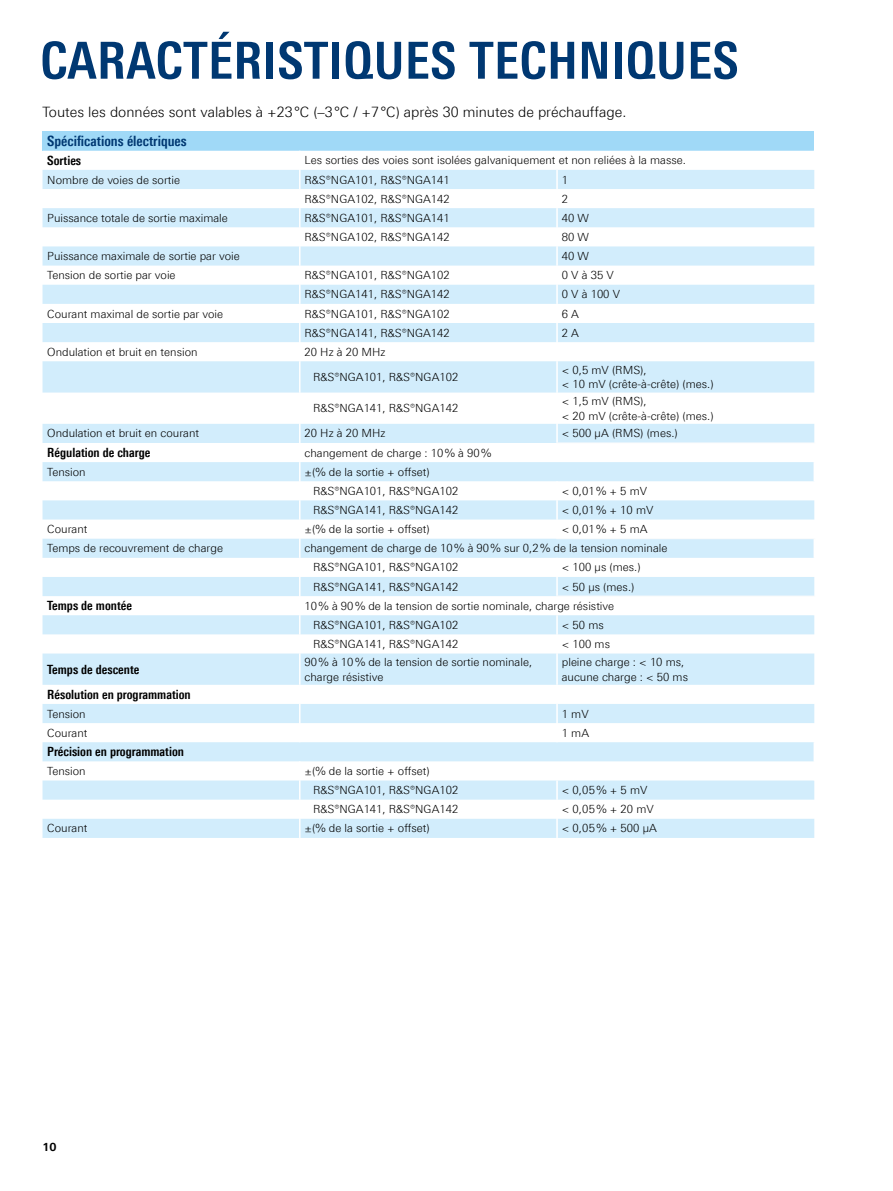
<style>
.page{position:relative;width:893px;height:1191px;background:#fff}
.page>*{position:absolute;margin:0;border:0;box-sizing:border-box;transform-origin:0 0}
.Seiten_Headline_34Pt{font:700 51px "Linotype Univers 620 Cn";letter-spacing:.01em;color:#003872}
.Haupttext{font:300 14.25px "Linotype Univers 330";color:#000}
.Tabellenueberschrift{font:700 14.25px "Linotype Univers 620 Cn";color:#003872}
.Tabellefett{font:700 12.75px "Linotype Univers 620 Cn";color:#000}
.Tabelletext{font:300 11.25px/14.7px "Linotype Univers 330";color:#000}
.Tabelletext_2mm{font:300 11.25px "Linotype Univers 330";color:#000}
.t1{font:700 11.25px "Linotype Univers 630";color:#000}
</style>
<div class="page">
<div style="left:43px;top:132px;width:771px;height:19px;background:#a0d9f7"></div>
<svg style="left:43px;top:170px;width:771px;height:668px;fill:#d2edfc"></svg>
<svg style="left:299px;top:170px;width:2px;height:95px"></svg>
<svg style="left:556px;top:170px;width:2px;height:95px"></svg>
<hr style="left:299px;top:265px;width:2px;height:20px;background:#fff">
<hr style="left:556px;top:265px;width:2px;height:20px;background:#fff">
<svg style="left:299px;top:285px;width:2px;height:76px"></svg>
<svg style="left:556px;top:285px;width:2px;height:76px"></svg>
<hr style="left:299px;top:361px;width:2px;height:31px;background:#fff">
<hr style="left:556px;top:361px;width:2px;height:31px;background:#fff">
<hr style="left:299px;top:392px;width:2px;height:32px;background:#fff">
<hr style="left:556px;top:392px;width:2px;height:32px;background:#fff">
<svg style="left:556px;top:424px;width:2px;height:18px"></svg>
<svg style="left:299px;top:424px;width:2px;height:114px"></svg>
<svg style="left:556px;top:481px;width:2px;height:57px"></svg>
<hr style="left:299px;top:538px;width:2px;height:20px;background:#fff">
<svg style="left:556px;top:558px;width:2px;height:38px"></svg>
<svg style="left:299px;top:558px;width:2px;height:95px"></svg>
<svg style="left:556px;top:615px;width:2px;height:38px"></svg>
<hr style="left:299px;top:653px;width:2px;height:32px;background:#fff">
<hr style="left:556px;top:653px;width:2px;height:32px;background:#fff">
<svg style="left:299px;top:704px;width:2px;height:38px"></svg>
<svg style="left:556px;top:704px;width:2px;height:38px"></svg>
<svg style="left:299px;top:761px;width:2px;height:57px"></svg>
<svg style="left:556px;top:780px;width:2px;height:38px"></svg>
<hr style="left:299px;top:818px;width:2px;height:20px;background:#fff">
<hr style="left:556px;top:818px;width:2px;height:20px;background:#fff">
<hr style="left:556px;top:442px;width:259px;height:1px;background:#fcfcfc">
<hr style="left:556px;top:538px;width:259px;height:1px;background:#fcfcfc">
<hr style="left:556px;top:596px;width:259px;height:1px;background:#fcfcfc">
<p class="Seiten_Headline_34Pt" style="left:40px;top:30px;width:700px">CARACTÉRISTIQUES TECHNIQUES</p>
<p class="Haupttext" style="left:43px;top:103px;width:585px">Toutes les données sont valables à +23°C (–3°C / +7°C) après 30 minutes de préchauffage.</p>
<p class="Tabellenueberschrift" style="left:47px;top:133px;width:141px">Spécifications électriques</p>
<p class="Tabellefett" style="left:47px;top:153px;width:35px">Sorties</p>
<p class="Tabelletext" style="left:305px;top:153px;width:383px">Les sorties des voies sont isolées galvaniquement et non reliées à la masse.</p>
<p class="Tabelletext" style="left:47px;top:172px;width:134px">Nombre de voies de sortie</p>
<p class="Tabelletext" style="left:305px;top:172px;width:147px">R&amp;S®NGA101, R&amp;S®NGA141</p>
<p class="Tabelletext" style="left:562px;top:172px;width:8px">1</p>
<p class="Tabelletext" style="left:305px;top:191px;width:147px">R&amp;S®NGA102, R&amp;S®NGA142</p>
<p class="Tabelletext" style="left:562px;top:191px;width:8px">2</p>
<p class="Tabelletext" style="left:47px;top:210px;width:182px">Puissance totale de sortie maximale</p>
<p class="Tabelletext" style="left:305px;top:210px;width:147px">R&amp;S®NGA101, R&amp;S®NGA141</p>
<p class="Tabelletext" style="left:562px;top:210px;width:29px">40 W</p>
<p class="Tabelletext" style="left:305px;top:229px;width:147px">R&amp;S®NGA102, R&amp;S®NGA142</p>
<p class="Tabelletext" style="left:562px;top:229px;width:29px">80 W</p>
<p class="Tabelletext" style="left:47px;top:249px;width:194px">Puissance maximale de sortie par voie</p>
<p class="Tabelletext" style="left:562px;top:249px;width:29px">40 W</p>
<p class="Tabelletext" style="left:47px;top:268px;width:130px">Tension de sortie par voie</p>
<p class="Tabelletext" style="left:305px;top:268px;width:147px">R&amp;S®NGA101, R&amp;S®NGA102</p>
<p class="Tabelletext" style="left:562px;top:268px;width:53px">0 V à 35 V</p>
<p class="Tabelletext" style="left:305px;top:287px;width:147px">R&amp;S®NGA141, R&amp;S®NGA142</p>
<p class="Tabelletext" style="left:562px;top:287px;width:60px">0 V à 100 V</p>
<p class="Tabelletext" style="left:47px;top:306px;width:177px">Courant maximal de sortie par voie</p>
<p class="Tabelletext" style="left:305px;top:306px;width:147px">R&amp;S®NGA101, R&amp;S®NGA102</p>
<p class="Tabelletext" style="left:562px;top:306px;width:19px">6 A</p>
<p class="Tabelletext" style="left:305px;top:325px;width:147px">R&amp;S®NGA141, R&amp;S®NGA142</p>
<p class="Tabelletext" style="left:562px;top:325px;width:19px">2 A</p>
<p class="Tabelletext" style="left:47px;top:344px;width:152px">Ondulation et bruit en tension</p>
<p class="Tabelletext" style="left:305px;top:344px;width:82px">20 Hz à 20 MHz</p>
<p class="Tabelletext_2mm" style="left:313px;top:370px;width:147px">R&amp;S®NGA101, R&amp;S®NGA102</p>
<p class="Tabelletext" style="left:562px;top:362px;width:86px">&lt; 0,5 mV (RMS),</p>
<p class="Tabelletext" style="left:562px;top:377px;width:153px">&lt; 10 mV (crête-à-crête) (mes.)</p>
<p class="Tabelletext_2mm" style="left:313px;top:401px;width:147px">R&amp;S®NGA141, R&amp;S®NGA142</p>
<p class="Tabelletext" style="left:562px;top:393px;width:86px">&lt; 1,5 mV (RMS),</p>
<p class="Tabelletext" style="left:562px;top:408px;width:153px">&lt; 20 mV (crête-à-crête) (mes.)</p>
<p class="Tabelletext" style="left:47px;top:426px;width:153px">Ondulation et bruit en courant</p>
<p class="Tabelletext" style="left:305px;top:426px;width:82px">20 Hz à 20 MHz</p>
<p class="Tabelletext" style="left:562px;top:426px;width:118px">&lt; 500 µA (RMS) (mes.)</p>
<p class="Tabellefett" style="left:47px;top:445px;width:105px">Régulation de charge</p>
<p class="Tabelletext" style="left:305px;top:445px;width:188px">changement de charge : 10% à 90%</p>
<p class="Tabelletext" style="left:47px;top:464px;width:40px">Tension</p>
<p class="Tabelletext" style="left:305px;top:464px;width:127px">±(% de la sortie + offset)</p>
<p class="Tabelletext_2mm" style="left:313px;top:484px;width:147px">R&amp;S®NGA101, R&amp;S®NGA102</p>
<p class="Tabelletext" style="left:562px;top:483px;width:87px">&lt; 0,01% + 5 mV</p>
<p class="Tabelletext_2mm" style="left:313px;top:503px;width:147px">R&amp;S®NGA141, R&amp;S®NGA142</p>
<p class="Tabelletext" style="left:562px;top:502px;width:93px">&lt; 0,01% + 10 mV</p>
<p class="Tabelletext" style="left:47px;top:522px;width:42px">Courant</p>
<p class="Tabelletext" style="left:305px;top:522px;width:127px">±(% de la sortie + offset)</p>
<p class="Tabelletext" style="left:562px;top:522px;width:87px">&lt; 0,01% + 5 mA</p>
<p class="Tabelletext" style="left:47px;top:541px;width:177px">Temps de recouvrement de charge</p>
<p class="Tabelletext" style="left:305px;top:541px;width:364px">changement de charge de 10% à 90% sur 0,2% de la tension nominale</p>
<p class="Tabelletext_2mm" style="left:313px;top:561px;width:147px">R&amp;S®NGA101, R&amp;S®NGA102</p>
<p class="Tabelletext" style="left:562px;top:560px;width:80px">&lt; 100 µs (mes.)</p>
<p class="Tabelletext_2mm" style="left:313px;top:580px;width:147px">R&amp;S®NGA141, R&amp;S®NGA142</p>
<p class="Tabelletext" style="left:562px;top:579px;width:74px">&lt; 50 µs (mes.)</p>
<p class="Tabellefett" style="left:47px;top:598px;width:86px">Temps de montée</p>
<p class="Tabelletext" style="left:305px;top:598px;width:311px">10% à 90% de la tension de sortie nominale, charge résistive</p>
<p class="Tabelletext_2mm" style="left:313px;top:618px;width:147px">R&amp;S®NGA101, R&amp;S®NGA102</p>
<p class="Tabelletext" style="left:562px;top:617px;width:43px">&lt; 50 ms</p>
<p class="Tabelletext_2mm" style="left:313px;top:637px;width:147px">R&amp;S®NGA141, R&amp;S®NGA142</p>
<p class="Tabelletext" style="left:562px;top:636px;width:50px">&lt; 100 ms</p>
<p class="Tabellefett" style="left:47px;top:661px;width:94px">Temps de descente</p>
<p class="Tabelletext" style="left:305px;top:654px;width:229px">90% à 10% de la tension de sortie nominale, charge résistive</p>
<p class="Tabelletext" style="left:562px;top:654px;width:124px">pleine charge : &lt; 10 ms,</p>
<p class="Tabelletext" style="left:562px;top:669px;width:128px">aucune charge : &lt; 50 ms</p>
<p class="Tabellefett" style="left:47px;top:687px;width:145px">Résolution en programmation</p>
<p class="Tabelletext" style="left:47px;top:706px;width:40px">Tension</p>
<p class="Tabelletext" style="left:562px;top:706px;width:28px">1 mV</p>
<p class="Tabelletext" style="left:47px;top:725px;width:42px">Courant</p>
<p class="Tabelletext" style="left:562px;top:725px;width:29px">1 mA</p>
<p class="Tabellefett" style="left:47px;top:744px;width:138px">Précision en programmation</p>
<p class="Tabelletext" style="left:47px;top:763px;width:40px">Tension</p>
<p class="Tabelletext" style="left:305px;top:763px;width:127px">±(% de la sortie + offset)</p>
<p class="Tabelletext_2mm" style="left:313px;top:783px;width:147px">R&amp;S®NGA101, R&amp;S®NGA102</p>
<p class="Tabelletext" style="left:562px;top:782px;width:87px">&lt; 0,05% + 5 mV</p>
<p class="Tabelletext_2mm" style="left:313px;top:802px;width:147px">R&amp;S®NGA141, R&amp;S®NGA142</p>
<p class="Tabelletext" style="left:562px;top:802px;width:93px">&lt; 0,05% + 20 mV</p>
<p class="Tabelletext" style="left:47px;top:821px;width:42px">Courant</p>
<p class="Tabelletext" style="left:305px;top:821px;width:127px">±(% de la sortie + offset)</p>
<p class="Tabelletext" style="left:562px;top:821px;width:97px">&lt; 0,05% + 500 µA</p>
<p class="t1" style="left:43px;top:1139px;width:16px">10</p>
</div>
